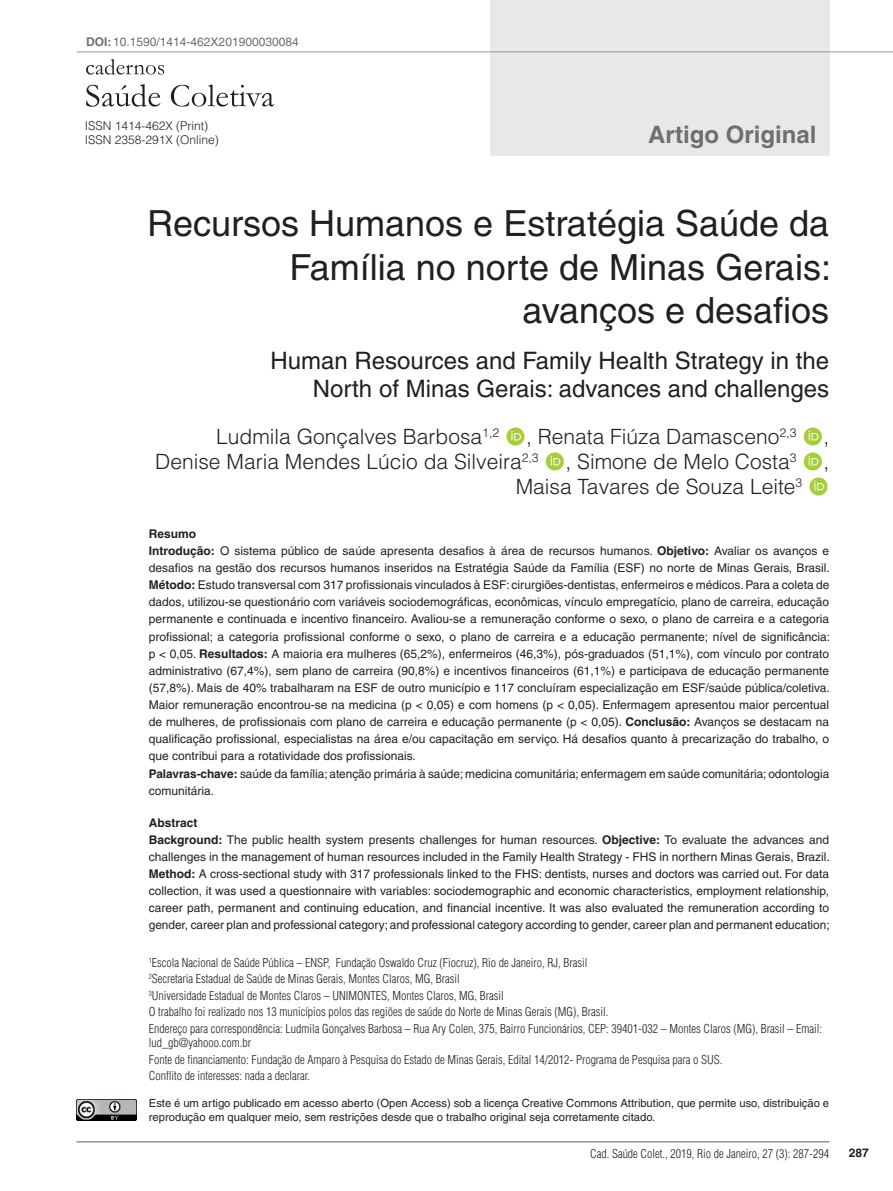
<style>
.page{position:relative;width:893px;height:1191px;background:#fff}
.page>*{position:absolute;margin:0;border:0;box-sizing:border-box;transform-origin:0 0}
.ArticleTitle{font:36px/43.2px "Helvetica";color:#231f20;text-align:right}
.ArticleTitle-Trans1{font:24px/28.8px "Helvetica";color:#231f20;text-align:right}
.t1{font:700 24px "Helvetica";color:#6d6f71}
.Authors{font:300 21px "Helvetica";color:#231f20}
.Abstract{font:12px/17.1px "Helvetica";color:#231f20;text-align:justify}
.Abstract-Trans1{font:12px/17.1px "Helvetica";color:#231f20}
.Affiliations{font:300 condensed 12px "Helvetica";color:#231f20}
.Correspondence{font:300 condensed 12px/14.4px "Helvetica";color:#231f20}
.Keywords{font:12px/17.1px "Helvetica";color:#231f20}
.fnFinancial-disclosu{font:300 condensed 12px "Helvetica";color:#231f20}
.fnArticleOther{font:300 condensed 12px "Helvetica";color:#231f20}
.t2{font:300 12px/14.4px "Helvetica";color:#231f20}
.fnConflict{font:300 condensed 12px "Helvetica";color:#231f20}
.t3{font:12px "Helvetica";color:#6d6f71}
.AbstractTitle-Trans1{font:700 12px "Helvetica";color:#231f20}
.AbstractTitle{font:700 12px "Helvetica";color:#231f20}
.t4{font:11.25px/13.5px "Helvetica";color:#231f20}
.s1{font-weight:700}
</style>
<div class="page">
<div style="left:490px;top:0;width:339px;height:156px;background:#e7e8e8"></div>
<hr style="left:77px;top:52px;width:816px;height:1px;background:#6d6f71">
<hr style="left:77px;top:1141px;width:752px;height:1px;background:#6d6f71">
<svg style="left:86px;top:59px;width:78px;height:16px"></svg>
<svg style="left:86px;top:84px;width:188px;height:23px"></svg>
<img style="left:77px;top:1099px;width:59px;height:21px">
<p class="t3" style="left:86px;top:34px;width:214px"><span class="s1">DOI:</span> 10.1590/1414-462X201900030084</p>
<p class="t2" style="left:85px;top:118px;width:136px">ISSN 1414-462X (Print)<br>ISSN 2358-291X (Online)</p>
<h2 class="t1" style="left:648px;top:120px;width:170px">Artigo Original</h2>
<p class="ArticleTitle" style="left:147px;top:202px;width:685px">Recursos Humanos e Estratégia Saúde da<br>Família no norte de Minas Gerais:<br>avanços e desafios</p>
<p class="ArticleTitle-Trans1" style="left:270px;top:346px;width:560px">Human Resources and Family Health Strategy in the<br>North of Minas Gerais: advances and challenges</p>
<p class="Authors" style="left:216px;top:423px;width:285px">Ludmila Gonçalves Barbosa<sup>1,2</sup></p>
<p class="Authors" style="left:526px;top:423px;width:272px">, Renata Fiúza Damasceno<sup>2,3</sup></p>
<p class="Authors" style="left:823px;top:423px;width:7px">,</p>
<p class="Authors" style="left:155px;top:448px;width:385px">Denise Maria Mendes Lúcio da Silveira<sup>2,3</sup></p>
<p class="Authors" style="left:566px;top:448px;width:232px">, Simone de Melo Costa<sup>3</sup></p>
<p class="Authors" style="left:516px;top:474px;width:288px">Maisa Tavares de Souza Leite<sup>3</sup></p>
<p class="Authors" style="left:823px;top:448px;width:7px">,</p>
<p class="AbstractTitle" style="left:149px;top:526px;width:49px">Resumo</p>
<p class="Abstract" style="left:149px;top:542px;width:683px"><span class="s1">Introdução:</span> O sistema público de saúde apresenta desafios à área de recursos humanos. <span class="s1">Objetivo:</span> Avaliar os avanços e desafios na gestão dos recursos humanos inseridos na Estratégia Saúde da Família (ESF) no norte de Minas Gerais, Brasil.<br><span class="s1">Método:</span> Estudo transversal com 317 profissionais vinculados à ESF: cirurgiões-dentistas, enfermeiros e médicos. Para a coleta de dados, utilizou-se questionário com variáveis sociodemográficas, econômicas, vínculo empregatício, plano de carreira, educação permanente e continuada e incentivo financeiro. Avaliou-se a remuneração conforme o sexo, o plano de carreira e a categoria profissional; a categoria profissional conforme o sexo, o plano de carreira e a educação permanente; nível de significância: p &lt; 0,05. <span class="s1">Resultados:</span> A maioria era mulheres (65,2%), enfermeiros (46,3%), pós-graduados (51,1%), com vínculo por contrato administrativo (67,4%), sem plano de carreira (90,8%) e incentivos financeiros (61,1%) e participava de educação permanente (57,8%). Mais de 40% trabalharam na ESF de outro município e 117 concluíram especialização em ESF/saúde pública/coletiva.<br>Maior remuneração encontrou-se na medicina (p &lt; 0,05) e com homens (p &lt; 0,05). Enfermagem apresentou maior percentual de mulheres, de profissionais com plano de carreira e educação permanente (p &lt; 0,05). <span class="s1">Conclusão:</span> Avanços se destacam na qualificação profissional, especialistas na área e/ou capacitação em serviço. Há desafios quanto à precarização do trabalho, o que contribui para a rotatividade dos profissionais.</p>
<p class="Keywords" style="left:149px;top:764px;width:682px"><span class="s1">Palavras-chave:</span> saúde da família; atenção primária à saúde; medicina comunitária; enfermagem em saúde comunitária; odontologia comunitária.</p>
<p class="AbstractTitle-Trans1" style="left:149px;top:815px;width:50px">Abstract</p>
<p class="Abstract-Trans1" style="left:149px;top:831px;width:683px"><span class="s1">Background:</span> The public health system presents challenges for human resources. <span class="s1">Objective:</span> To evaluate the advances and challenges in the management of human resources included in the Family Health Strategy - FHS in northern Minas Gerais, Brazil.</p>
<p class="Abstract-Trans1" style="left:149px;top:865px;width:682px;text-align:justify"><span class="s1">Method:</span> A cross-sectional study with 317 professionals linked to the FHS: dentists, nurses and doctors was carried out. For data collection, it was used a questionnaire with variables: sociodemographic and economic characteristics, employment relationship, career path, permanent and continuing education, and financial incentive. It was also evaluated the remuneration according to gender, career plan and professional category; and professional category according to gender, career plan and permanent education;</p>
<p class="Affiliations" style="left:149px;top:955px;width:440px"><sup>1</sup>Escola Nacional de Saúde Pública – ENSP, Fundação Oswaldo Cruz (Fiocruz), Rio de Janeiro, RJ, Brasil</p>
<p class="Affiliations" style="left:149px;top:971px;width:313px"><sup>2</sup>Secretaria Estadual de Saúde de Minas Gerais, Montes Claros, MG, Brasil</p>
<p class="Affiliations" style="left:149px;top:988px;width:357px"><sup>3</sup>Universidade Estadual de Montes Claros – UNIMONTES, Montes Claros, MG, Brasil</p>
<p class="fnArticleOther" style="left:149px;top:1004px;width:461px">O trabalho foi realizado nos 13 municípios polos das regiões de saúde do Norte de Minas Gerais (MG), Brasil.</p>
<p class="Correspondence" style="left:149px;top:1021px;width:675px">Endereço para correspondência: Ludmila Gonçalves Barbosa – Rua Ary Colen, 375, Bairro Funcionários, CEP: 39401-032 – Montes Claros (MG), Brasil – Email: lud_gb@yahooo.com.br</p>
<p class="fnFinancial-disclosu" style="left:149px;top:1052px;width:575px">Fonte de financiamento: Fundação de Amparo à Pesquisa do Estado de Minas Gerais, Edital 14/2012- Programa de Pesquisa para o SUS.</p>
<p class="fnConflict" style="left:149px;top:1068px;width:163px">Conflito de interesses: nada a declarar.</p>
<p class="t4" style="left:149px;top:1096px;width:682px">Este é um artigo publicado em acesso aberto (Open Access) sob a licença Creative Commons Attribution, que permite uso, distribuição e reprodução em qualquer meio, sem restrições desde que o trabalho original seja corretamente citado.</p>
<p class="Correspondence" style="left:590px;top:1146px;width:241px">Cad. Saúde Colet., 2019, Rio de Janeiro, 27 (3): 287-294</p>
<p class="AbstractTitle-Trans1" style="left:849px;top:1145px;width:22px">287</p>
</div>
